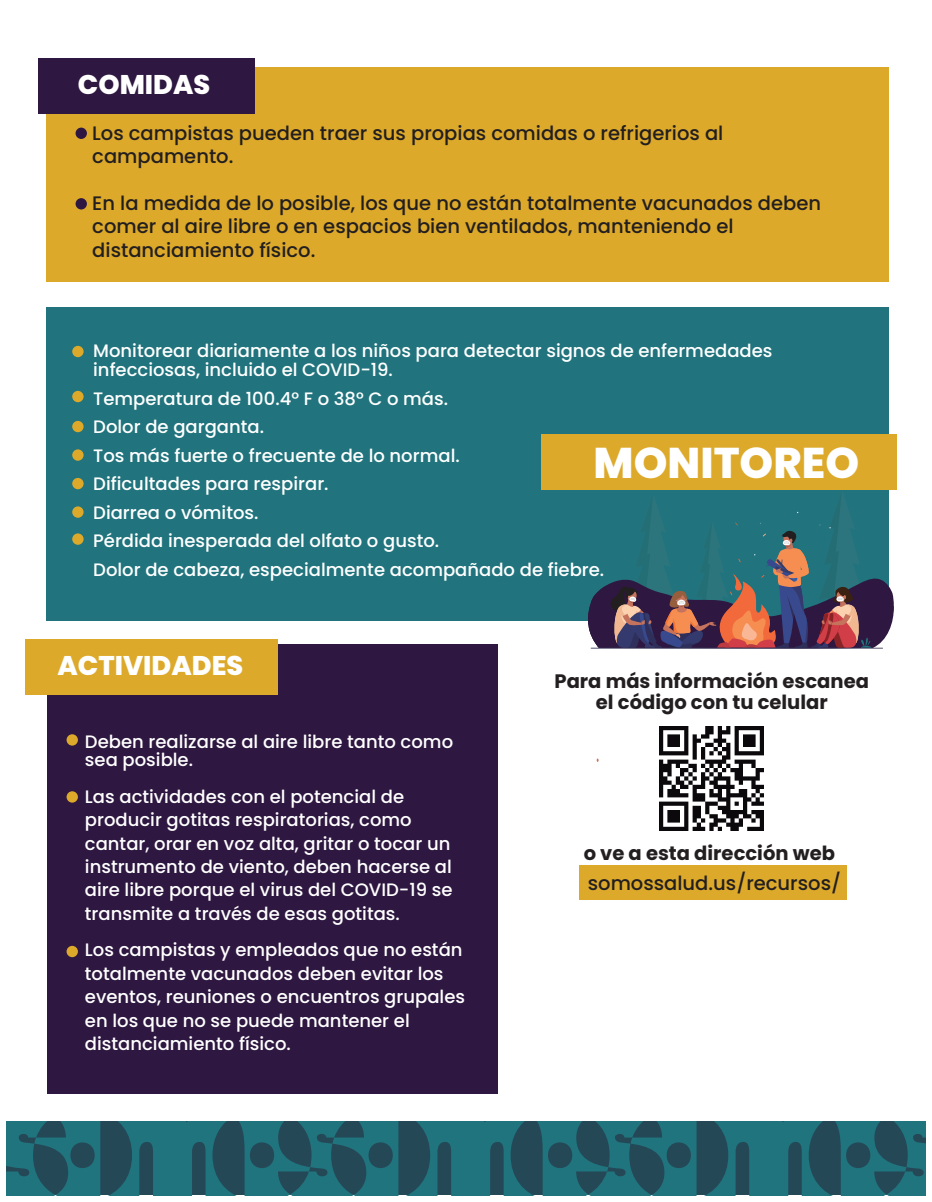
<style>
.page{position:relative;width:932px;height:1202px;background:#fff}
.page>*{position:absolute;margin:0;border:0;box-sizing:border-box;transform-origin:0 0}
.t1{font:800 42.9px "Poppins";color:#fff}
.t2{font:800 27px "Poppins";color:#fff}
.t3{font:500 19.5px/23.4px "Poppins";color:#231f20}
.t4{font:700 19.5px/20.4px "Poppins";color:#231f20;text-align:center}
.t5{font:500 18px/23.4px "Poppins";color:#fff}
</style>
<div class="page">
<div style="left:46px;top:307px;width:842px;height:314px;background:#21747d"></div>
<div style="left:46px;top:67px;width:842px;height:214px;background:#dca92a"></div>
<div style="left:47px;top:644px;width:450px;height:450px;background:#2e1740"></div>
<svg style="left:7px;top:1121px;width:918px;height:74px;background:#22606c"></svg>
<div style="left:72px;top:346px;width:12px;height:11px;background:#dca92a;border-radius:50%"></div>
<div style="left:72px;top:391px;width:12px;height:11px;background:#dca92a;border-radius:50%"></div>
<div style="left:72px;top:421px;width:12px;height:11px;background:#dca92a;border-radius:50%"></div>
<div style="left:72px;top:449px;width:12px;height:12px;background:#dca92a;border-radius:50%"></div>
<div style="left:72px;top:478px;width:12px;height:11px;background:#dca92a;border-radius:50%"></div>
<div style="left:72px;top:506px;width:12px;height:12px;background:#dca92a;border-radius:50%"></div>
<div style="left:72px;top:533px;width:12px;height:12px;background:#dca92a;border-radius:50%"></div>
<div style="left:66px;top:734px;width:12px;height:11px;background:#dca92a;border-radius:50%"></div>
<div style="left:66px;top:791px;width:12px;height:11px;background:#dca92a;border-radius:50%"></div>
<div style="left:66px;top:945px;width:12px;height:12px;background:#dca92a;border-radius:50%"></div>
<div style="left:75px;top:128px;width:12px;height:11px;background:#2e1740;border-radius:50%"></div>
<div style="left:75px;top:198px;width:12px;height:11px;background:#2e1740;border-radius:50%"></div>
<div style="left:540px;top:434px;width:356px;height:56px;background:#dca92a"></div>
<div style="left:38px;top:58px;width:217px;height:56px;background:#2e1740"></div>
<div style="left:26px;top:639px;width:252px;height:56px;background:#dca92a"></div>
<svg style="left:588px;top:490px;width:305px;height:159px"></svg>
<div style="left:579px;top:864px;width:267px;height:35px;background:#dca92a"></div>
<img style="left:659px;top:726px;width:104px;height:104px">
<h2 class="t2" style="left:78px;top:69px;width:134px">COMIDAS</h2>
<p class="t3" style="left:92px;top:121px;width:632px">Los campistas pueden traer sus propias comidas o refrigerios al campamento.</p>
<p class="t3" style="left:92px;top:191px;width:730px">En la medida de lo posible, los que no están totalmente vacunados deben comer al aire libre o en espacios bien ventilados, manteniendo el distanciamiento físico.</p>
<p class="t5" style="left:93px;top:341px;width:680px;line-height:19.5px">Monitorear diariamente a los niños para detectar signos de enfermedades infecciosas, incluido el COVID-19.</p>
<p class="t5" style="left:93px;top:384px;width:512px;line-height:28.5px">Temperatura de 100.4° F o 38° C o más.<br>Dolor de garganta.<br>Tos más fuerte o frecuente de lo normal.<br>Dificultades para respirar.<br>Diarrea o vómitos.<br>Pérdida inesperada del olfato o gusto.<br>Dolor de cabeza, especialmente acompañado de fiebre.</p>
<h1 class="t1" style="left:593px;top:437px;width:267px">MONITOREO</h1>
<h2 class="t2" style="left:58px;top:650px;width:187px">ACTIVIDADES</h2>
<p class="t5" style="left:85px;top:732px;width:369px;line-height:18.6px">Deben realizarse al aire libre tanto como sea posible.</p>
<p class="t5" style="left:85px;top:785px;width:369px">Las actividades con el potencial de producir gotitas respiratorias, como cantar, orar en voz alta, gritar o tocar un instrumento de viento, deben hacerse al aire libre porque el virus del COVID-19 se transmite a través de esas gotitas.</p>
<p class="t5" style="left:85px;top:938px;width:381px">Los campistas y empleados que no están totalmente vacunados deben evitar los eventos, reuniones o encuentros grupales en los que no se puede mantener el distanciamiento físico.</p>
<p class="t4" style="left:554px;top:671px;width:316px">Para más información escanea el código con tu celular</p>
<p class="t4" style="left:583px;top:842px;width:253px">o ve a esta dirección web</p>
<p class="t3" style="left:587px;top:871px;width:255px">somossalud.us/recursos/</p>
</div>
